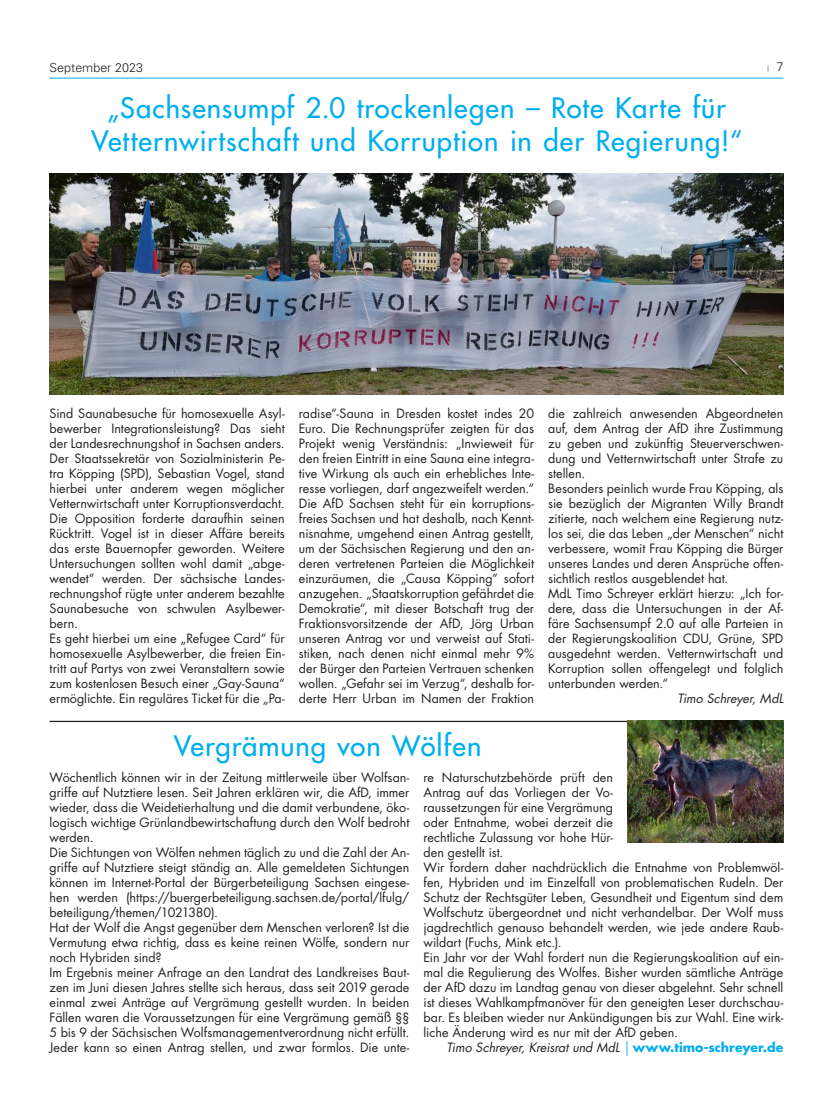
<style>
.page{position:relative;width:833px;height:1117px;background:#fff}
.page>*{position:absolute;margin:0;border:0;box-sizing:border-box;transform-origin:0 0}
.t1{font:500 27.5px/32.5px "Futura Std";letter-spacing:.035em;color:#00aeef;text-align:center}
.t2{font:12.5px/15px "Futura Std";color:#231f20}
.t3{font:italic 12.5px "Futura Std";letter-spacing:-.005em;color:#231f20}
.t4{font:300 12.5px "Univers LT Std";color:#231f20}
.t5{font:300 6.25px "Univers LT Std";color:#231f20}
.s1{font-size:12.5px}
.s2{color:#00aeef}
.s3{font-weight:700;font-style:normal;color:#00aeef}
</style>
<div class="page">
<hr style="left:50px;top:78px;width:733px;height:1px;background:#00aeef">
<hr style="left:50px;top:720px;width:733px;height:2px;background:#231f20">
<img style="left:50px;top:173px;width:733px;height:222px">
<img style="left:627px;top:720px;width:156px;height:122px">
<p class="t4" style="left:50px;top:60px;width:95px">September 2023</p>
<p class="t5" style="left:767px;top:64px;width:17px">| <span class="s1">7</span></p>
<h1 class="t1" style="left:91px;top:92px;width:652px">„Sachsensumpf 2.0 trockenlegen – Rote Karte für<br>Vetternwirtschaft und Korruption in der Regierung!“</h1>
<p class="t2" style="left:50px;top:405px;width:237px">Sind Saunabesuche für homosexuelle Asyl&shy;bewerber Integrationsleistung? Das sieht der Landesrechnungshof in Sachsen anders.<br>Der Staatssekretär von Sozialministerin Pe&shy;tra Köpping (SPD), Sebastian Vogel, stand hierbei unter anderem wegen möglicher Vetternwirtschaft unter Korruptionsverdacht.<br>Die Opposition forderte daraufhin seinen Rücktritt. Vogel ist in dieser Affäre bereits das erste Bauernopfer geworden. Weitere Untersuchungen sollten wohl damit „abge&shy;wendet“ werden. Der sächsische Landes&shy;rechnungshof rügte unter anderem bezahlte Saunabesuche von schwulen Asylbewer&shy;bern.<br>Es geht hierbei um eine „Refugee Card“ für homosexuelle Asylbewerber, die freien Ein&shy;tritt auf Partys von zwei Veranstaltern sowie zum kostenlosen Besuch einer „Gay-Sauna“ ermöglichte. Ein reguläres Ticket für die „Pa-</p>
<p class="t2" style="left:299px;top:405px;width:237px;text-align:justify">radise“-Sauna in Dresden kostet indes 20<br>Euro. Die Rechnungsprüfer zeigten für das Projekt wenig Verständnis: „Inwieweit für den freien Eintritt in eine Sauna eine integra&shy;tive Wirkung als auch ein erhebliches Inte&shy;resse vorliegen, darf angezweifelt werden.“ Die AfD Sachsen steht für ein korruptions&shy;freies Sachsen und hat deshalb, nach Kennt&shy;nisnahme, umgehend einen Antrag gestellt, um der Sächsischen Regierung und den an&shy;deren vertretenen Parteien die Möglichkeit einzuräumen, die „Causa Köpping“ sofort anzugehen. „Staatskorruption gefährdet die Demokratie“, mit dieser Botschaft trug der Fraktionsvorsitzende der AfD, Jörg Urban unseren Antrag vor und verweist auf Stati&shy;stiken, nach denen nicht einmal mehr 9% der Bürger den Parteien Vertrauen schenken wollen. „Gefahr sei im Verzug“, deshalb for&shy;derte Herr Urban im Namen der Fraktion</p>
<p class="t2" style="left:548px;top:405px;width:237px">die zahlreich anwesenden Abgeordneten auf, dem Antrag der AfD ihre Zustimmung zu geben und zukünftig Steuerverschwen&shy;dung und Vetternwirtschaft unter Strafe zu stellen.<br>Besonders peinlich wurde Frau Köpping, als sie bezüglich der Migranten Willy Brandt zitierte, nach welchem eine Regierung nutz&shy;los sei, die das Leben „der Menschen“ nicht verbessere, womit Frau Köpping die Bürger unseres Landes und deren Ansprüche offen&shy;sichtlich restlos ausgeblendet hat.<br>MdL Timo Schreyer erklärt hierzu: „Ich for&shy;dere, dass die Untersuchungen in der Af&shy;färe Sachsensumpf 2.0 auf alle Parteien in der Regierungskoalition CDU, Grüne, SPD ausgedehnt werden. Vetternwirtschaft und Korruption sollen offengelegt und folglich unterbunden werden.“</p>
<p class="t3" style="left:677px;top:690px;width:107px">Timo Schreyer, MdL</p>
<h1 class="t1" style="left:174px;top:729px;width:309px">Vergrämung von Wölfen</h1>
<p class="t2" style="left:50px;top:769px;width:361px">Wöchentlich können wir in der Zeitung mittlerweile über Wolfsan&shy;griffe auf Nutztiere lesen. Seit Jahren erklären wir, die AfD, immer wieder, dass die Weidetierhaltung und die damit verbundene, öko&shy;logisch wichtige Grünlandbewirtschaftung durch den Wolf bedroht werden.<br>Die Sichtungen von Wölfen nehmen täglich zu und die Zahl der An&shy;griffe auf Nutztiere steigt ständig an. Alle gemeldeten Sichtungen können im Internet-Portal der Bürgerbeteiligung Sachsen eingese&shy;hen werden (https://buergerbeteiligung.sachsen.de/portal/lfulg/ beteiligung/themen/1021380).<br>Hat der Wolf die Angst gegenüber dem Menschen verloren? Ist die Vermutung etwa richtig, dass es keine reinen Wölfe, sondern nur noch Hybriden sind?<br>Im Ergebnis meiner Anfrage an den Landrat des Landkreises Baut&shy;zen im Juni diesen Jahres stellte sich heraus, dass seit 2019 gerade einmal zwei Anträge auf Vergrämung gestellt wurden. In beiden Fällen waren die Voraussetzungen für eine Vergrämung gemäß §§ 5 bis 9 der Sächsischen Wolfsmanagementverordnung nicht erfüllt.<br>Jeder kann so einen Antrag stellen, und zwar formlos. Die unte-</p>
<p class="t2" style="left:423px;top:769px;width:361px">re Naturschutzbehörde prüft den<br>Antrag auf das Vorliegen der Vo-<br>raussetzungen für eine Vergrämung<br>oder Entnahme, wobei derzeit die<br>rechtliche Zulassung vor hohe Hür-<br>den gestellt ist.<br>Wir fordern daher nachdrücklich die Entnahme von Problemwöl&shy;fen, Hybriden und im Einzelfall von problematischen Rudeln. Der Schutz der Rechtsgüter Leben, Gesundheit und Eigentum sind dem Wolfschutz übergeordnet und nicht verhandelbar. Der Wolf muss jagdrechtlich genauso behandelt werden, wie jede andere Raub&shy;wildart (Fuchs, Mink etc.).<br>Ein Jahr vor der Wahl fordert nun die Regierungskoalition auf ein&shy;mal die Regulierung des Wolfes. Bisher wurden sämtliche Anträge der AfD dazu im Landtag genau von dieser abgelehnt. Sehr schnell ist dieses Wahlkampfmanöver für den geneigten Leser durchschau&shy;bar. Es bleiben wieder nur Ankündigungen bis zur Wahl. Eine wirk&shy;liche Änderung wird es nur mit der AfD geben.</p>
<p class="t3" style="left:446px;top:1039px;width:338px">Timo Schreyer, Kreisrat und MdL <span class="s2">|</span> <span class="s3">www.timo-schreyer.de</span></p>
</div>
